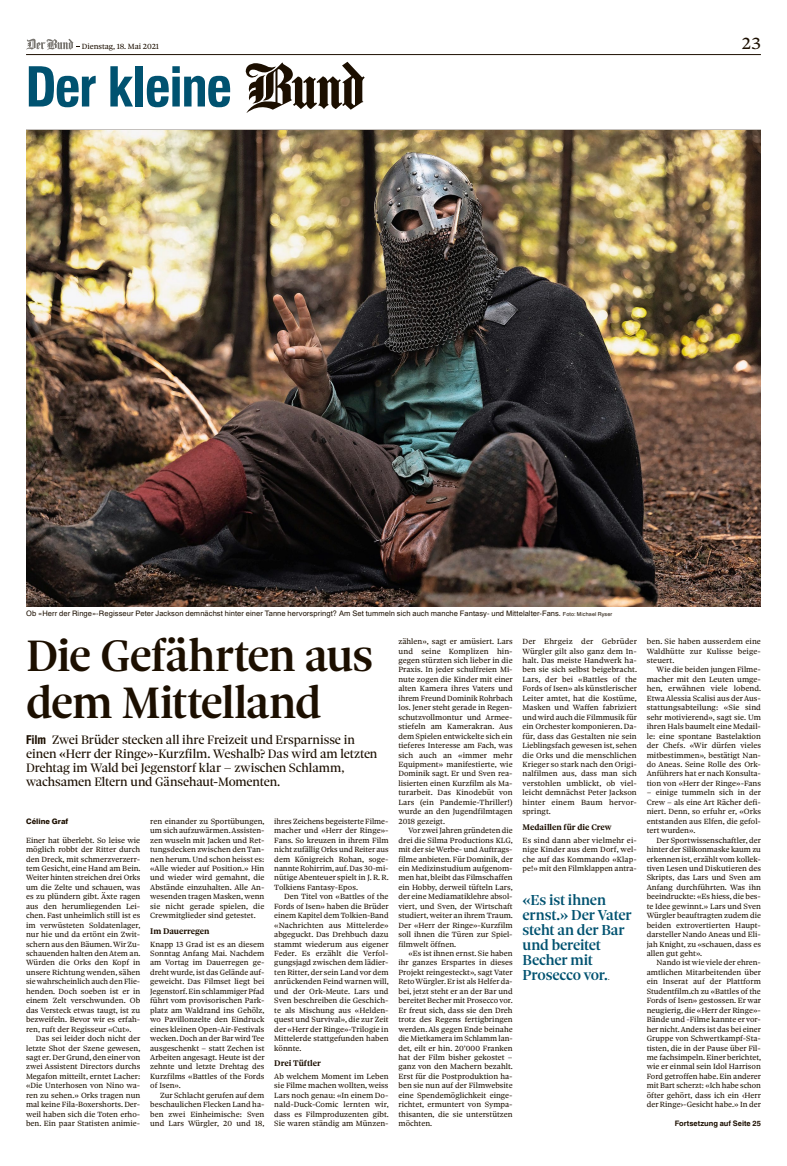
<style>
.page{position:relative;width:787px;height:1166px;background:#fff}
.page>*{position:absolute;margin:0;border:0;box-sizing:border-box;transform-origin:0 0}
.t1{font:56px "Newhouse DT Cond Ext Bold OV AZWGUM";letter-spacing:-.025em;color:#005270}
.t2{font:47.25px/47.2px "Sole Serif Headline Medium OV AZWGUP";letter-spacing:-.025em;color:#1c0f00}
.t3{font:17.5px "Sole Serif Text Regular OV AZWGUL";color:#1c0f00}
.t4{font:15.58px/14.9px "Sole Serif Headline Medium OV AZWGUP";letter-spacing:-.015em;color:#005270}
.t5{font:13.12px/14px "Sole Serif Headline Regular OV AZWGUQ";letter-spacing:-.01em;color:#1c0f00}
.t6{font:8.75px "Sole Serif Text Bold OV AZWGUO";color:#1c0f00}
.t7{font:8.05px/9.5px "Sole Serif Text Regular OV AZWGUL";letter-spacing:.005em;color:#1c0f00;text-align:justify}
.t8{font:7.52px "Newhouse DT Regular OV AZWGUR";letter-spacing:.01em;color:#1c0f00}
.t9{font:7.52px "Newhouse DT Bold OV AZWGUS";color:#1c0f00}
.t10{font:7.52px "Newhouse DT Extra Bold OV AZWGUN";color:#1c0f00}
.s1{font-size:5.42px}
.s2{font-family:"Newhouse DT Cond Ext Bold OV AZWGUM";font-size:12.25px}
.s3{font-family:"Newhouse DT Regular OV AZWGUR";font-size:7.52px;color:#1c0f00}
</style>
<div class="page">
<hr style="left:26px;top:54px;width:734px;height:1px;background:#1c0f00">
<svg style="left:26px;top:39px;width:53px;height:11px"></svg>
<svg style="left:245px;top:62px;width:119px;height:51px"></svg>
<hr style="left:26px;top:130px;width:734px;height:1px;background:#1c0f00">
<img style="left:26px;top:131px;width:734px;height:475px">
<p class="t7" style="left:82px;top:41px;width:79px">Dienstag, 18. Mai 2021</p>
<h3 class="t3" style="left:741px;top:32px;width:21px">23</h3>
<h1 class="t1" style="left:26px;top:54px;width:207px">Der kleine</h1>
<p class="t8" style="left:26px;top:609px;width:587px">Ob «Herr der Ringe»-Regisseur Peter Jackson demnächst hinter einer Tanne hervorspringt? Am Set tummeln sich auch manche Fantasy- und Mittelalter-Fans. <span class="s1">Foto: Michael Ryser</span></p>
<h2 class="t2" style="left:26px;top:630px;width:348px">Die Gefährten aus dem Mittelland</h2>
<h3 class="t5" style="left:26px;top:733px;width:353px"><span class="s2">Film</span> Zwei Brüder stecken all ihre Freizeit und Ersparnisse in einen «Herr der Ringe»-Kurzfilm. Weshalb? Das wird am letzten Drehtag im Wald bei Jegenstorf klar – zwischen Schlamm, wachsamen Eltern und Gänsehaut-Momenten.</h3>
<p class="t10" style="left:26px;top:817px;width:44px">Céline Graf</p>
<p class="t7" style="left:26px;top:835px;width:116px">Einer hat überlebt. So leise wie möglich robbt der Ritter durch den Dreck, mit schmerzverzerr&shy;tem Gesicht, eine Hand am Bein.<br>Weiter hinten streichen drei Orks um die Zelte und schauen, was es zu plündern gibt. Äxte ragen aus den herumliegenden Lei&shy;chen. Fast unheimlich still ist es im verwüsteten Soldatenlager, nur hie und da ertönt ein Zwit&shy;schern aus den Bäumen.Wir Zu&shy;schauenden halten denAtem an.<br>Würden die Orks den Kopf in unsere Richtung wenden, sähen siewahrscheinlich auch den Flie&shy;henden. Doch soeben ist er in einem Zelt verschwunden. Ob das Versteck etwas taugt, ist zu bezweifeln. Bevor wir es erfah&shy;ren, ruft der Regisseur «Cut».</p>
<p class="t7" style="left:26px;top:1033px;width:116px;text-indent:10px">Das sei leider doch nicht der letzte Shot der Szene gewesen, sagt er. Der Grund, den einer von zwei Assistent Directors durchs Megafon mitteilt, erntet Lacher: «Die Unterhosen von Nino wa&shy;ren zu sehen.» Orks tragen nun mal keine Fila-Boxershorts. Der&shy;weil haben sich die Toten erho&shy;ben. Ein paar Statisten animie-</p>
<p class="t7" style="left:150px;top:816px;width:116px">ren einander zu Sportübungen, um sich aufzuwärmen.Assisten&shy;zen wuseln mit Jacken und Ret&shy;tungsdecken zwischen den Tan&shy;nen herum. Und schon heisst es: «Alle wieder auf Position.» Hin und wieder wird gemahnt, die Abstände einzuhalten. Alle An&shy;wesenden tragen Masken, wenn sie nicht gerade spielen, die Crewmitglieder sind getestet.</p>
<p class="t6" style="left:150px;top:926px;width:61px">Im Dauerregen</p>
<p class="t7" style="left:150px;top:939px;width:116px">Knapp 13 Grad ist es an diesem Sonntag Anfang Mai. Nachdem am Vortag im Dauerregen ge&shy;dreht wurde, ist das Gelände auf&shy;geweicht. Das Filmset liegt bei Jegenstorf.Ein schlammiger Pfad führt vom provisorischen Park&shy;platz am Waldrand ins Gehölz, wo Pavillonzelte den Eindruck eines kleinen Open-Air-Festivals wecken.Doch an derBarwirdTee ausgeschenkt – statt Zechen ist Arbeiten angesagt. Heute ist der zehnte und letzte Drehtag des Kurzfilms «Battles of the Fords of Isen».</p>
<p class="t7" style="left:150px;top:1090px;width:116px;text-indent:10px">Zur Schlacht gerufen auf dem beschaulichen Flecken Land ha&shy;ben zwei Einheimische: Sven und Lars Würgler, 20 und 18,</p>
<p class="t7" style="left:274px;top:816px;width:116px">ihres Zeichens begeisterte Filme&shy;macher und «Herr der Ringe»- Fans. So kreuzen in ihrem Film nicht zufällig Orks und Reiter aus dem Königreich Rohan, soge&shy;nannte Rohirrim, auf.Das 30-mi&shy;nütige Abenteuer spielt in J. R. R.<br>Tolkiens Fantasy-Epos.</p>
<p class="t7" style="left:274px;top:892px;width:116px;text-indent:10px">Den Titel von «Battles of the Fords of Isen» haben die Brüder einem Kapitel dem Tolkien-Band «Nachrichten aus Mittelerde» abgeguckt. Das Drehbuch dazu stammt wiederum aus eigener Feder. Es erzählt die Verfol&shy;gungsjagd zwischen dem lädier&shy;ten Ritter, der sein Land vor dem anrückenden Feind warnen will, und der Ork-Meute. Lars und Sven beschreiben die Geschich&shy;te als Mischung aus «Helden&shy;quest und Survival», die zur Zeit der «Herr der Ringe»-Trilogie in Mittelerde stattgefunden haben könnte.</p>
<p class="t6" style="left:274px;top:1058px;width:48px">Drei Tüftler</p>
<p class="t7" style="left:274px;top:1071px;width:116px">Ab welchem Moment im Leben sie Filme machen wollten,weiss Lars noch genau: «In einem Do&shy;nald-Duck-Comic lernten wir, dass es Filmproduzenten gibt.<br>Sie waren ständig am Münzen-</p>
<p class="t7" style="left:398px;top:636px;width:116px">zählen», sagt er amüsiert. Lars und seine Komplizen hin&shy;gegen stürzten sich lieber in die Praxis. In jeder schulfreien Mi&shy;nute zogen die Kinder mit einer alten Kamera ihres Vaters und ihrem Freund Dominik Rohrbach los. Jener steht gerade in Regen&shy;schutzvollmontur und Armee&shy;stiefeln am Kamerakran. Aus dem Spielen entwickelte sich ein tieferes Interesse am Fach, was sich auch an «immer mehr Equipment» manifestierte, wie Dominik sagt. Er und Sven rea&shy;lisierten einen Kurzfilm als Ma&shy;turarbeit. Das Kinodebüt von Lars (ein Pandemie-Thriller!) wurde an den Jugendfilmtagen 2018 gezeigt.</p>
<p class="t7" style="left:398px;top:825px;width:116px;text-indent:10px">Vor zwei Jahren gründeten die drei die Silma Productions KLG, mit der sieWerbe- undAuftrags&shy;filme anbieten. Für Dominik, der ein Medizinstudium aufgenom&shy;men hat, bleibt das Filmschaffen ein Hobby, derweil tüfteln Lars, der eine Mediamatiklehre absol&shy;viert, und Sven, der Wirtschaft studiert,weiter an ihrem Traum.<br>Der «Herr der Ringe»-Kurzfilm soll ihnen die Türen zur Spiel&shy;filmwelt öffnen.</p>
<p class="t7" style="left:398px;top:948px;width:116px;text-indent:10px">«Es ist ihnen ernst. Sie haben ihr ganzes Erspartes in dieses Projekt reingesteckt», sagt Vater RetoWürgler. Er ist als Helfer da&shy;bei, jetzt steht er an der Bar und bereitet Becher mit Prosecco vor.<br>Er freut sich, dass sie den Dreh trotz des Regens fertigbringen werden.Als gegen Ende beinahe die Mietkamera im Schlamm lan&shy;det, eilt er hin. 20’000 Franken hat der Film bisher gekostet – ganz von den Machern bezahlt.<br>Erst für die Postproduktion ha&shy;ben sie nun auf der Filmwebsite eine Spendemöglichkeit einge&shy;richtet, ermuntert von Sympa&shy;thisanten, die sie unterstützen möchten.</p>
<p class="t7" style="left:522px;top:636px;width:116px">Der Ehrgeiz der Gebrüder Würgler gilt also ganz dem In&shy;halt. Das meiste Handwerk ha&shy;ben sie sich selbst beigebracht.<br>Lars, der bei «Battles of the Fords of Isen» als künstlerischer Leiter amtet, hat die Kostüme, Masken und Waffen fabriziert und wird auch die Filmmusik für ein Orchester komponieren. Da&shy;für, dass das Gestalten nie sein Lieblingsfach gewesen ist, sehen die Orks und die menschlichen Krieger so stark nach den Origi&shy;nalfilmen aus, dass man sich verstohlen umblickt, ob viel&shy;leicht demnächst Peter Jackson hinter einem Baum hervor&shy;springt.</p>
<p class="t6" style="left:522px;top:822px;width:91px">Medaillen für die Crew</p>
<p class="t7" style="left:522px;top:835px;width:116px">Es sind dann aber vielmehr ei&shy;nige Kinder aus dem Dorf, wel&shy;che auf das Kommando «Klap&shy;pe!» mit den Filmklappen antra-</p>
<h3 class="t4" style="left:522px;top:892px;width:110px">«Es ist ihnen ernst.» Der Vater steht an der Bar und bereitet<br>Becher mit<br>Prosecco vor.<span class="s3">.</span></h3>
<p class="t7" style="left:646px;top:636px;width:116px">ben. Sie haben ausserdem eine Waldhütte zur Kulisse beige&shy;steuert.</p>
<p class="t7" style="left:646px;top:665px;width:116px;text-indent:10px">Wie die beiden jungen Filme&shy;macher mit den Leuten umge&shy;hen, erwähnen viele lobend.<br>EtwaAlessia Scalisi aus derAus&shy;stattungsabteilung: «Sie sind sehr motivierend», sagt sie. Um ihren Hals baumelt eine Medail&shy;le: eine spontane Bastelaktion der Chefs. «Wir dürfen vieles mitbestimmen», bestätigt Nan&shy;do Aneas. Seine Rolle des Ork-Anführers hat er nach Konsulta&shy;tion von «Herr der Ringe»-Fans</p>
<p class="t7" style="left:646px;top:788px;width:116px">– einige tummeln sich in der Crew – als eine Art Rächer defi&shy;niert. Denn, so erfuhr er, «Orks entstanden aus Elfen, die gefol&shy;tert wurden».</p>
<p class="t7" style="left:646px;top:835px;width:116px;text-indent:10px">Der Sportwissenschaftler, der hinter der Silikonmaske kaum zu erkennen ist, erzählt vom kollek&shy;tiven Lesen und Diskutieren des Skripts, das Lars und Sven am Anfang durchführten. Was ihn beeindruckte: «Es hiess, die bes&shy;te Idee gewinnt.» Lars und Sven Würgler beauftragten zudem die beiden extrovertierten Haupt&shy;darsteller Nando Aneas und Eli&shy;jah Knight, zu «schauen, dass es allen gut geht».</p>
<p class="t7" style="left:646px;top:958px;width:116px;text-indent:10px">Nando ist wie viele der ehren&shy;amtlichen Mitarbeitenden über ein Inserat auf der Plattform Studentfilm.ch zu «Battles of the Fords of Isen» gestossen. Er war neugierig, die «Herr der Ringe»- Bände und -Filme kannte er vor&shy;her nicht.Anders ist das bei einer Gruppe von Schwertkampf-Sta&shy;tisten, die in der Pause über Fil&shy;me fachsimpeln. Einer berichtet, wie er einmal sein Idol Harrison Ford getroffen habe. Ein anderer mit Bart scherzt: «Ich habe schon öfter gehört, dass ich ein ‹Herr der Ringe›-Gesicht habe.» In der</p>
<p class="t9" style="left:674px;top:1119px;width:88px">Fortsetzung auf Seite 25</p>
</div>
